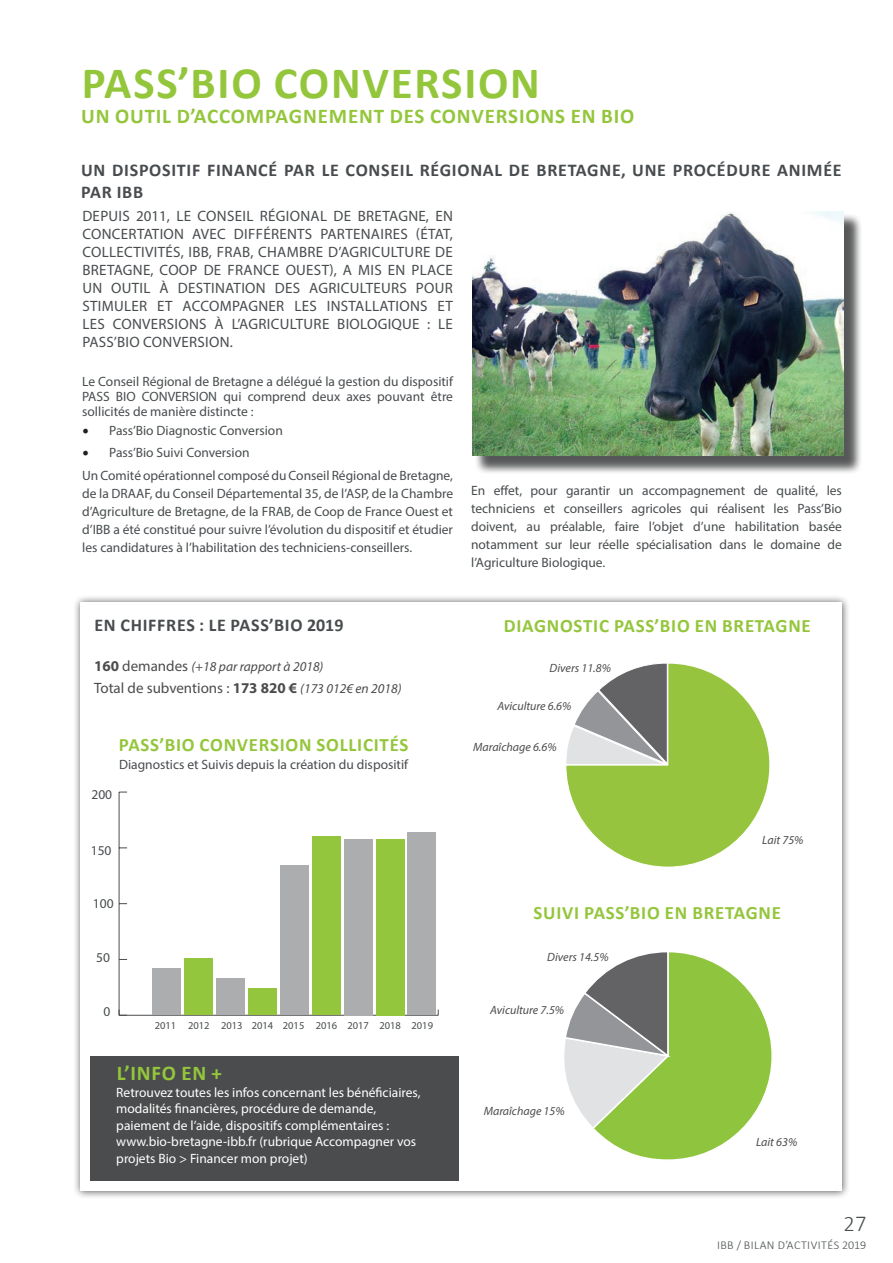
<style>
.page{position:relative;width:893px;height:1263px;background:#fff}
.page>*{position:absolute;margin:0;border:0;box-sizing:border-box;transform-origin:0 0}
.t1{font:700 45px "Calibri";letter-spacing:.04em;color:#94c63c}
.t2{font:300 22.5px "Calibri";color:#484c4e}
.t3{font:700 21px "Calibri";letter-spacing:.04em;color:#94c63c}
.t4{font:700 18.9px "Calibri";letter-spacing:.04em;color:#94c63c}
.t5{font:700 18px/21.6px "Calibri";letter-spacing:.04em;color:#484c4e}
.t6{font:15px/18px "Myriad Pro";letter-spacing:.02em;color:#484c4e;text-align:justify}
.t7{font:15px "Myriad Pro";color:#4b4c4d}
.t8{font:13.5px/18px "Myriad Pro";color:#484c4e;text-align:justify}
.t9{font:13.5px/16.5px "Myriad Pro";color:#fff}
.t10{font:italic 13.5px "Myriad Pro";color:#4b4c4d}
.t11{font:italic 12px "Myriad Pro";color:#4b4c4d}
.t12{font:300 12px "Calibri";letter-spacing:.04em;color:#484c4e}
.t13{font:10.5px "Myriad Pro";color:#484c4e}
.s1{font-family:"Minion Pro";font-size:18px;color:#231f20}
.s2{font-weight:700;font-style:normal;font-size:15px}
.s3{font-style:normal;font-size:15px}
.s4{font-weight:700}
.s5{font-style:italic;font-size:13.5px}
</style>
<div class="page">
<div style="left:474px;top:214px;width:389px;height:260px;background:#4b4c4d;opacity:.75"></div>
<img style="left:472px;top:211px;width:371px;height:244px">
<div style="left:72px;top:594px;width:778px;height:605px;background:#231f20;opacity:.75"></div>
<div style="left:81px;top:602px;width:761px;height:589px;background:#fff"></div>
<hr style="left:119px;top:1015px;width:319px;height:1px;background:#4b4c4d">
<hr style="left:119px;top:792px;width:1px;height:223px;background:#4b4c4d">
<div style="left:376px;top:839px;width:29px;height:176px;background:#93c63d"></div>
<div style="left:344px;top:839px;width:29px;height:176px;background:#acadaf"></div>
<div style="left:312px;top:837px;width:29px;height:178px;background:#93c63d"></div>
<div style="left:280px;top:866px;width:29px;height:149px;background:#acadaf"></div>
<div style="left:248px;top:988px;width:29px;height:27px;background:#93c63d"></div>
<div style="left:216px;top:978px;width:29px;height:37px;background:#acadaf"></div>
<div style="left:184px;top:958px;width:29px;height:57px;background:#93c63d"></div>
<div style="left:153px;top:968px;width:28px;height:47px;background:#acadaf"></div>
<div style="left:91px;top:1056px;width:368px;height:124px;background:#4b4c4d"></div>
<svg style="left:566px;top:663px;width:204px;height:204px"></svg>
<svg style="left:564px;top:952px;width:208px;height:208px"></svg>
<div style="left:408px;top:833px;width:28px;height:182px;background:#acadaf"></div>
<p class="t1" style="left:82px;top:51px;width:460px">PASS’BIO CONVERSION</p>
<p class="t3" style="left:81px;top:101px;width:555px">UN OUTIL D’ACCOMPAGNEMENT DES CONVERSIONS EN BIO</p>
<p class="t5" style="left:81px;top:159px;width:762px">UN DISPOSITIF FINANCÉ PAR LE CONSEIL RÉGIONAL DE BRETAGNE, UNE PROCÉDURE ANIMÉE<br>PAR IBB</p>
<p class="t6" style="left:82px;top:207px;width:372px">DEPUIS 2011, LE CONSEIL RÉGIONAL DE BRETAGNE, EN CONCERTATION AVEC DIFFÉRENTS PARTENAIRES (ÉTAT, COLLECTIVITÉS, IBB, FRAB, CHAMBRE D’AGRICULTURE DE BRETAGNE, COOP DE FRANCE OUEST), A MIS EN PLACE UN OUTIL À DESTINATION DES AGRICULTEURS POUR STIMULER ET ACCOMPAGNER LES INSTALLATIONS ET LES CONVERSIONS À L’AGRICULTURE BIOLOGIQUE : LE PASS’BIO CONVERSION.</p>
<p class="t8" style="left:82px;top:374px;width:372px;line-height:15px">Le Conseil Régional de Bretagne a délégué la gestion du dispositif PASS BIO CONVERSION qui comprend deux axes pouvant être sollicités de manière distincte :</p>
<p class="t8" style="left:82px;top:421px;width:202px"><span class="s1">•</span> Pass’Bio Diagnostic Conversion</p>
<p class="t8" style="left:82px;top:444px;width:169px"><span class="s1">•</span> Pass’Bio Suivi Conversion</p>
<p class="t8" style="left:82px;top:466px;width:372px">Un Comité opérationnel composé du Conseil Régional de Bretagne, de la DRAAF, du Conseil Départemental 35, de l’ASP, de la Chambre d’Agriculture de Bretagne, de la FRAB, de Coop de France Ouest et d’IBB a été constitué pour suivre l’évolution du dispositif et étudier les candidatures à l’habilitation des techniciens-conseillers.</p>
<p class="t8" style="left:471px;top:481px;width:372px">En effet, pour garantir un accompagnement de qualité, les techniciens et conseillers agricoles qui réalisent les Pass’Bio doivent, au préalable, faire l’objet d’une habilitation basée notamment sur leur réelle spécialisation dans le domaine de l’Agriculture Biologique.</p>
<p class="t5" style="left:94px;top:614px;width:251px">EN CHIFFRES : LE PASS’BIO 2019</p>
<p class="t10" style="left:94px;top:658px;width:231px"><span class="s2">160</span> <span class="s3">demandes</span> (+18 par rapport à 2018)</p>
<p class="t7" style="left:94px;top:679px;width:309px">Total de subventions : <span class="s4">173 820 €</span> <span class="s5">(173 012€ en 2018)</span></p>
<p class="t8" style="left:91px;top:785px;width:22px">200</p>
<p class="t4" style="left:119px;top:732px;width:291px">PASS’BIO CONVERSION SOLLICITÉS</p>
<p class="t8" style="left:119px;top:755px;width:291px">Diagnostics et Suivis depuis la création du dispositif</p>
<p class="t8" style="left:91px;top:841px;width:22px">150</p>
<p class="t8" style="left:93px;top:894px;width:22px">100</p>
<p class="t8" style="left:96px;top:949px;width:15px">50</p>
<p class="t8" style="left:104px;top:1002px;width:8px">0</p>
<p class="t13" style="left:412px;top:1019px;width:23px">2019</p>
<p class="t13" style="left:155px;top:1019px;width:23px">2011</p>
<p class="t13" style="left:188px;top:1019px;width:23px">2012</p>
<p class="t13" style="left:221px;top:1019px;width:23px">2013</p>
<p class="t13" style="left:252px;top:1019px;width:23px">2014</p>
<p class="t13" style="left:283px;top:1019px;width:23px">2015</p>
<p class="t13" style="left:316px;top:1019px;width:23px">2016</p>
<p class="t13" style="left:347px;top:1019px;width:23px">2017</p>
<p class="t13" style="left:379px;top:1019px;width:23px">2018</p>
<p class="t3" style="left:117px;top:1058px;width:107px">L’INFO EN +</p>
<p class="t9" style="left:116px;top:1084px;width:306px">Retrouvez toutes les infos concernant les bénéficiaires, modalités financières, procédure de demande, paiement de l’aide, dispositifs complémentaires : www.bio-bretagne-ibb.fr (rubrique Accompagner vos projets Bio &gt; Financer mon projet)</p>
<p class="t4" style="left:504px;top:612px;width:309px">DIAGNOSTIC PASS’BIO EN BRETAGNE</p>
<p class="t11" style="left:550px;top:661px;width:63px">Divers 11.8%</p>
<p class="t11" style="left:497px;top:698px;width:75px">Aviculture 6.6%</p>
<p class="t11" style="left:473px;top:740px;width:85px">Maraîchage 6.6%</p>
<p class="t11" style="left:762px;top:832px;width:43px">Lait 75%</p>
<p class="t4" style="left:534px;top:899px;width:249px">SUIVI PASS’BIO EN BRETAGNE</p>
<p class="t11" style="left:547px;top:949px;width:63px">Divers 14.5%</p>
<p class="t11" style="left:490px;top:1003px;width:75px">Aviculture 7.5%</p>
<p class="t11" style="left:484px;top:1103px;width:83px">Maraîchage 15%</p>
<p class="t11" style="left:756px;top:1134px;width:43px">Lait 63%</p>
<h2 class="t2" style="left:844px;top:1210px;width:24px">27</h2>
<p class="t12" style="left:717px;top:1237px;width:151px">IBB / BILAN D’ACTIVITÉS 2019</p>
</div>
